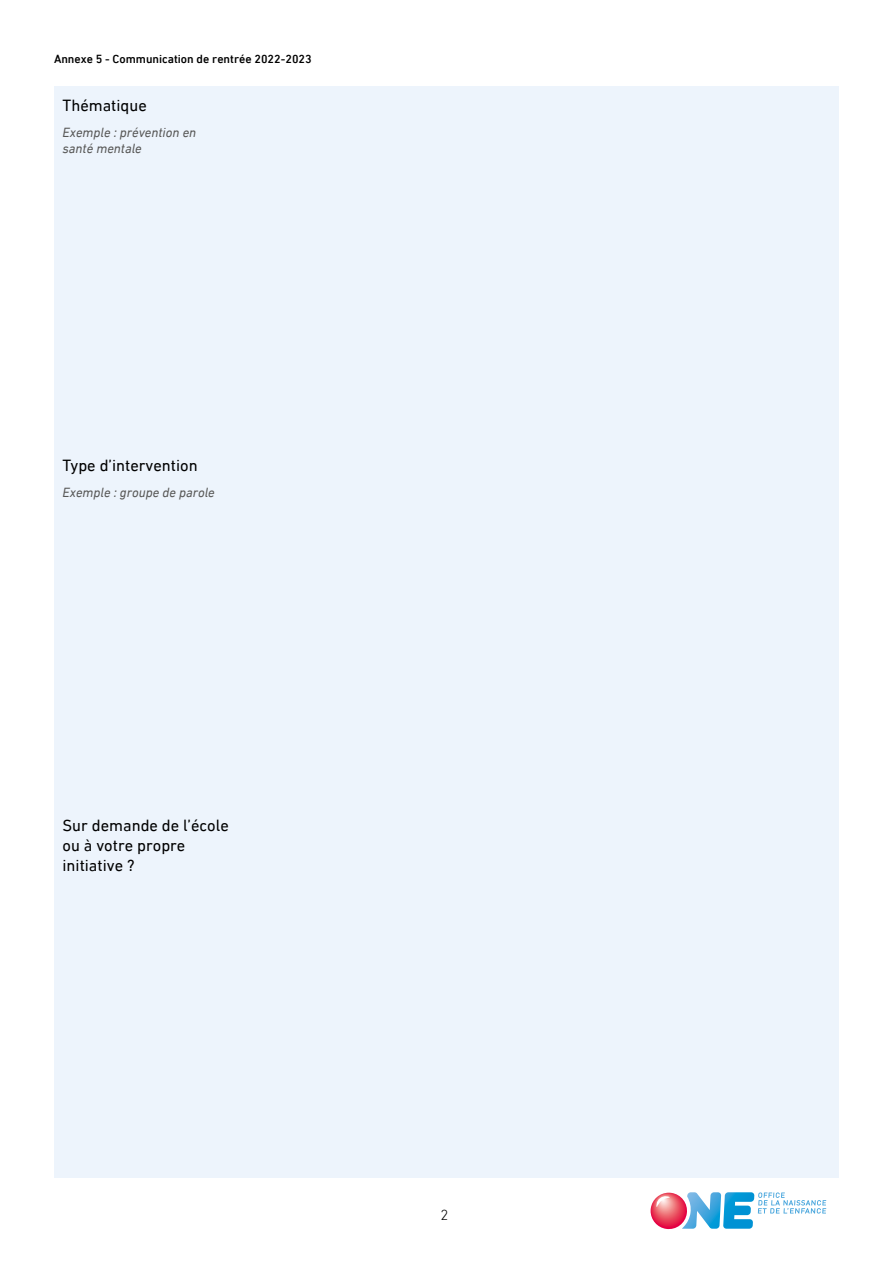
<style>
.page{position:relative;width:893px;height:1263px;background:#fff}
.page>*{position:absolute;margin:0;border:0;box-sizing:border-box;transform-origin:0 0}
.Texte_formulaire{font:16.5px/19.8px "DIN Next LT Pro";color:#000}
.t1{font:300 15px "DIN Next LT Pro";color:#000}
.Texte_courant{font:italic 13.5px/16.2px "DIN Next LT Pro";color:#575756}
.t2{font:500 12px "DIN Next LT Pro";color:#000}
</style>
<div class="page">
<svg style="left:651px;top:1192px;width:175px;height:38px"></svg>
<div style="left:54px;top:86px;width:785px;height:1092px;background:#edf4fc"></div>
<p class="t2" style="left:54px;top:52px;width:259px">Annexe 5 - Communication de rentrée 2022-2023</p>
<p class="Texte_formulaire" style="left:63px;top:96px;width:86px">Thématique</p>
<p class="Texte_courant" style="left:63px;top:124px;width:135px">Exemple : prévention en santé mentale</p>
<p class="Texte_formulaire" style="left:63px;top:456px;width:137px">Type d’intervention</p>
<p class="Texte_courant" style="left:63px;top:484px;width:154px">Exemple : groupe de parole</p>
<p class="Texte_formulaire" style="left:63px;top:816px;width:168px">Sur demande de l’école ou à votre propre initiative ?</p>
<p class="t1" style="left:441px;top:1206px;width:9px">2</p>
</div>
